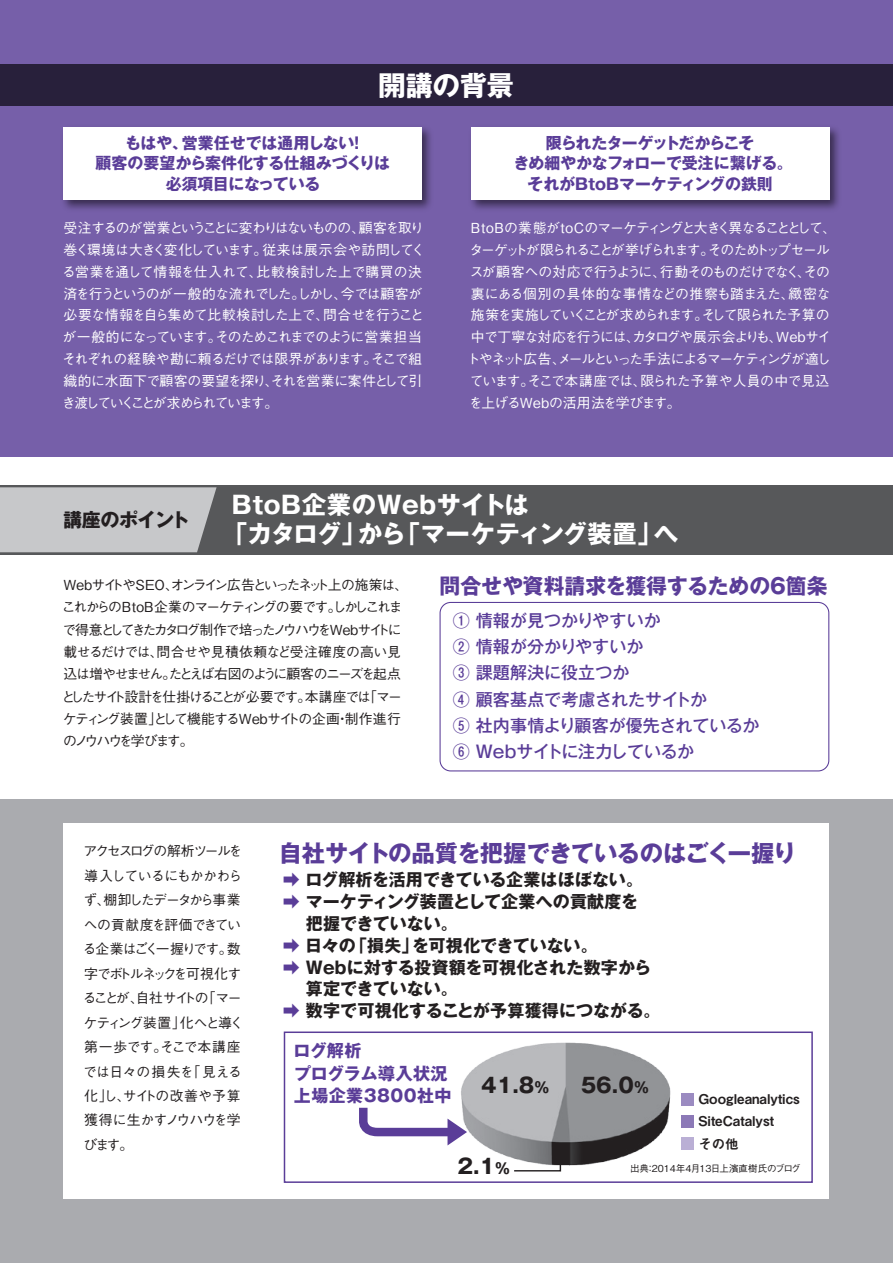
<style>
.page{position:relative;width:893px;height:1263px;background:#fff}
.page>*{position:absolute;margin:0;border:0;box-sizing:border-box;transform-origin:0 0}
.t1{font:700 27.6px "Gothic MB101 Pro";letter-spacing:-.02em;color:#fff}
.t2{font:700 24.45px "Gothic MB101 Pro";letter-spacing:.025em;color:#fff}
.t3{font:700 23.4px "Gothic MB101 Pro";letter-spacing:-.03em;color:#5a3d98}
.t4{font:700 21.3px "Gothic MB101 Pro";color:#5a3d98}
.t5{font:700 20.55px "Gothic MB101 Pro";color:#231f20}
.t6{font:700 19.2px "Gothic MB101 Pro";letter-spacing:-.035em;color:#231f20}
.t7{font:700 16.95px/21.8px "Gothic MB101 Pro";letter-spacing:.01em;color:#231f20}
.t8{font:500 16.95px/26.1px "Gothic MB101 Pro";color:#5a3d98}
.t9{font:700 16.95px/22.4px "Gothic MB101 Pro";letter-spacing:.025em;color:#5a3d98}
.t10{font:700 15.9px/20.2px "Gothic MB101 Pro";letter-spacing:-.005em;color:#5a3d98;text-align:center}
.t11{font:700 15.9px "Gothic MB101 Pro";letter-spacing:-.03em;color:#5a3d98}
.t12{font:500 13.8px/22.4px "Gothic BBB Pro";letter-spacing:-.095em;color:#231f20}
.t13{font:500 13.8px/21.8px "Gothic BBB Pro";letter-spacing:-.075em;color:#fff}
.t14{font:500 13.8px/21.8px "Gothic BBB Pro";letter-spacing:-.12em;color:#fff}
.t15{font:500 13.8px/21.8px "Gothic BBB Pro";letter-spacing:-.055em;color:#fff}
.t16{font:500 13.8px/21.8px "Gothic BBB Pro";letter-spacing:-.035em;color:#fff}
.t17{font:500 13.8px/22.4px "Gothic BBB Pro";letter-spacing:-.115em;color:#231f20}
.t18{font:500 13.8px/21.8px "Gothic BBB Pro";letter-spacing:-.015em;color:#fff}
.t19{font:500 13.8px/22.4px "Gothic BBB Pro";letter-spacing:-.14em;color:#231f20}
.t20{font:500 13.8px/21.8px "Gothic BBB Pro";letter-spacing:-.025em;color:#fff}
.t21{font:500 13.8px/24.5px "Gothic BBB Pro";letter-spacing:-.06em;color:#231f20}
.t22{font:500 13.8px/21.8px "Gothic BBB Pro";letter-spacing:-.105em;color:#fff}
.t23{font:500 13.8px "Gothic BBB Pro";letter-spacing:-.03em;color:#fff}
.t24{font:500 13.8px/24.5px "Gothic BBB Pro";letter-spacing:.005em;color:#231f20}
.t25{font:500 13.8px/21.8px "Gothic BBB Pro";letter-spacing:-.145em;color:#fff;text-align:right}
.t26{font:500 13.8px "Gothic BBB Pro";letter-spacing:-.045em;color:#231f20}
.t27{font:500 13.8px "Gothic BBB Pro";letter-spacing:-.135em;color:#fff}
.t28{font:13.5px/22.2px "Midashi Go Pro MB31";color:#231f20}
.t29{font:500 9.6px "Gothic BBB Pro";color:#231f20}
.s1{color:#5a3d98}
.s2{font-size:14.85px}
</style>
<div class="page">
<div style="left:0;top:799px;width:893px;height:464px;background:#aaabaf"></div>
<div style="left:64px;top:824px;width:765px;height:375px;background:#fff"></div>
<div style="left:0;top:0;width:893px;height:456px;background:#765fa9"></div>
<div style="left:0;top:64px;width:893px;height:41px;background:#28203b"></div>
<div style="left:0;top:485px;width:893px;height:69px;background:#57585a"></div>
<div style="left:0;top:487px;width:217px;height:65px;background:#c7c8ca"></div>
<hr style="left:892px;top:64px;width:1px;height:41px;background:#57585a">
<img style="left:471px;top:127px;width:368px;height:82px">
<div style="left:471px;top:128px;width:358px;height:72px;background:#fff"></div>
<img style="left:63px;top:127px;width:368px;height:82px">
<div style="left:64px;top:128px;width:358px;height:72px;background:#fff"></div>
<div style="left:440px;top:602px;width:389px;height:169px;border:1px solid #5a3d98;border-radius:11px"></div>
<img style="left:461px;top:1042px;width:210px;height:124px">
<div style="left:682px;top:1093px;width:12px;height:13px;background:#9b8bc1"></div>
<div style="left:682px;top:1115px;width:12px;height:13px;background:#8c79b7"></div>
<div style="left:682px;top:1137px;width:12px;height:13px;background:#baafd5"></div>
<svg style="left:513px;top:1157px;width:49px;height:15px"></svg>
<div style="left:284px;top:1031px;width:529px;height:152px;border:2px solid #5a3d98"></div>
<svg style="left:359px;top:1099px;width:108px;height:46px"></svg>
<p class="t1" style="left:378px;top:62px;width:137px">開講の背景</p>
<p class="t10" style="left:125px;top:131px;width:64px">もはや、</p>
<p class="t10" style="left:96px;top:151px;width:296px">顧客の要望から案件化する仕組みづくりは</p>
<p class="t11" style="left:166px;top:170px;width:156px">必須項目になっている</p>
<p class="t13" style="left:359px;top:215px;width:67px">顧客を取り</p>
<p class="t10" style="left:182px;top:131px;width:174px">営業任せでは通用しない</p>
<p class="t10" style="left:349px;top:131px;width:17px">!</p>
<p class="t13" style="left:262px;top:215px;width:164px;text-indent:-199px">受注するのが営業ということに変わりはないものの、<br>従来は展示会や訪問してく</p>
<p class="t18" style="left:256px;top:237px;width:167px;text-indent:-193px">巻く環境は大きく変化しています。<br>比較検討した上で購買の決</p>
<p class="t15" style="left:62px;top:259px;width:202px">る営業を通して情報を仕入れて、</p>
<p class="t10" style="left:513px;top:131px;width:281px">限られたターゲットだからこそ<br>きめ細やかなフォローで受注に繋げる。それがBtoBマーケティングの鉄則</p>
<p class="t13" style="left:708px;top:215px;width:130px;text-indent:-237px">BtoBの業態がtoCのマーケティングと大きく異なることとして、そのためトップセール</p>
<p class="t14" style="left:660px;top:237px;width:171px;text-indent:-191px">ターゲットが限られることが挙げられます。<br>行動そのものだけでなくその</p>
<p class="t13" style="left:797px;top:259px;width:15px">、</p>
<p class="t23" style="left:470px;top:260px;width:198px">スが顧客への対応で行うように、</p>
<p class="t13" style="left:341px;top:281px;width:83px">今では顧客が</p>
<p class="t13" style="left:64px;top:281px;width:285px">済を行うというのが一般的な流れでしたしかし、</p>
<p class="t13" style="left:291px;top:281px;width:15px">。</p>
<p class="t15" style="left:215px;top:303px;width:209px;text-indent:-151px">必要な情報を自ら集めて比較検討した上で、<br>そのためこれまでのように営業担当</p>
<p class="t27" style="left:323px;top:304px;width:102px">問合せを行うこと</p>
<p class="t13" style="left:62px;top:324px;width:161px">が一般的になっています。</p>
<p class="t16" style="left:62px;top:346px;width:362px">それぞれの経験や勘に頼るだけでは限界があります。<br>織的に水面下で顧客の要望を探りそれを営業に案件として引</p>
<p class="t25" style="left:62px;top:368px;width:218px">、<br>き渡していくことが求められています。</p>
<p class="t13" style="left:371px;top:346px;width:53px">そこで組</p>
<p class="t13" style="left:788px;top:281px;width:43px">緻密な</p>
<p class="t20" style="left:701px;top:281px;width:130px;text-indent:-231px">裏にある個別の具体的な事情などの推察も踏まえた、<br>そして限られた予算の</p>
<p class="t14" style="left:471px;top:303px;width:239px">施策を実施していくことが求められます。</p>
<p class="t13" style="left:471px;top:324px;width:313px">中で丁寧な対応を行うにはカタログや展示会よりも、</p>
<p class="t22" style="left:466px;top:324px;width:366px;text-indent:160px">、<br>トやネット広告メールといった手法によるマーケティングが適し</p>
<p class="t13" style="left:552px;top:346px;width:15px">、</p>
<p class="t18" style="left:640px;top:368px;width:190px">限られた予算や人員の中で見込</p>
<p class="t13" style="left:776px;top:324px;width:57px">Webサイ</p>
<p class="t23" style="left:528px;top:369px;width:121px">そこで本講座では、</p>
<p class="t13" style="left:469px;top:368px;width:213px">ています。<br>を上げるWebの活用法を学びます。</p>
<p class="t6" style="left:63px;top:504px;width:128px">講座のポイント</p>
<p class="t2" style="left:232px;top:484px;width:299px">BtoB企業のWebサイトは</p>
<p class="t2" style="left:223px;top:514px;width:144px">「カタログ」</p>
<p class="t2" style="left:396px;top:514px;width:268px">「マーケティング装置」</p>
<p class="t2" style="left:358px;top:514px;width:49px">から</p>
<p class="t2" style="left:654px;top:514px;width:26px">へ</p>
<p class="t19" style="left:63px;top:572px;width:346px">WebサイトやSEO オンライン広告といったネット上の施策は、</p>
<p class="t17" style="left:62px;top:572px;width:342px;text-indent:103px">、<br>これからのBtoB企業のマーケティングの要ですしかしこれま</p>
<p class="t12" style="left:62px;top:594px;width:341px;text-indent:266px">。<br>で得意としてきたカタログ制作で培ったノウハウをWebサイトに載せるだけでは問合せや見積依頼など受注確度の高い見</p>
<p class="t12" style="left:63px;top:639px;width:339px;text-indent:86px">、<br>込は増やせませんたとえば右図のように顧客のニーズを起点</p>
<p class="t12" style="left:162px;top:661px;width:15px">。</p>
<p class="t12" style="left:363px;top:683px;width:40px">「マー</p>
<p class="t12" style="left:61px;top:683px;width:341px">としたサイト設計を仕掛けることが必要です。<br>ケティング装置として機能するWebサイトの企画制作進行</p>
<p class="t12" style="left:305px;top:683px;width:68px">本講座では</p>
<p class="t19" style="left:63px;top:706px;width:132px;text-indent:86px">」<br>のノウハウを学びます。</p>
<p class="t12" style="left:335px;top:706px;width:15px">・</p>
<p class="t4" style="left:439px;top:569px;width:390px">問合せや資料請求を獲得するための6箇条</p>
<p class="t8" style="left:453px;top:606px;width:308px">① 情報が見つかりやすいか<br>② 情報が分かりやすいか<br>③ 課題解決に役立つか<br>④ 顧客基点で考慮されたサイトか<br>⑤ 社内事情より顧客が優先されているか<br>⑥ Webサイトに注力しているか</p>
<p class="t12" style="left:83px;top:837px;width:160px;line-height:24.5px;text-align:right">アクセスログの解析ツールを導入しているにもかかわら棚卸したデータから事業</p>
<p class="t12" style="left:83px;top:887px;width:29px">ず、</p>
<p class="t26" style="left:84px;top:913px;width:159px">への貢献度を評価できてい</p>
<p class="t17" style="left:83px;top:936px;width:159px">る企業はごく一握りです数。</p>
<p class="t12" style="left:84px;top:961px;width:159px">字でボトルネックを可視化す</p>
<p class="t12" style="left:202px;top:985px;width:41px">「マー</p>
<p class="t12" style="left:83px;top:985px;width:128px">ることが自社サイトの</p>
<p class="t12" style="left:130px;top:985px;width:15px">、</p>
<p class="t12" style="left:180px;top:1009px;width:65px">化へと導く</p>
<p class="t21" style="left:160px;top:1008px;width:82px;text-indent:-77px">ケティング装置」<br>そこで本講座</p>
<p class="t12" style="left:84px;top:1034px;width:85px">第一歩です。</p>
<p class="t12" style="left:187px;top:1058px;width:57px">「見える</p>
<p class="t24" style="left:83px;top:1057px;width:159px">では日々の損失を<br>化し」 サイトの改善や予算</p>
<p class="t21" style="left:83px;top:1082px;width:159px;text-indent:33px">、<br>獲得に生かすノウハウを学びます。</p>
<p class="t3" style="left:279px;top:834px;width:519px">自社サイトの品質を把握できているのはごく一握り</p>
<p class="t7" style="left:283px;top:867px;width:362px"><span class="s1">➡</span> ログ解析を活用できている企業はほぼない。</p>
<p class="t7" style="left:283px;top:889px;width:357px"><span class="s1">➡</span> マーケティング装置として企業への貢献度を</p>
<p class="t7" style="left:283px;top:911px;width:177px">　把握できていない。</p>
<p class="t7" style="left:412px;top:932px;width:187px">を可視化できていない。</p>
<p class="t7" style="left:350px;top:932px;width:70px">「損失」</p>
<p class="t7" style="left:283px;top:932px;width:379px"><span class="s1">➡</span> 日々の<br><span class="s1">➡</span> Webに対する投資額を可視化された数字から　算定できていない。<br><span class="s1">➡</span> 数字で可視化することが予算獲得につながる。</p>
<p class="t9" style="left:293px;top:1038px;width:159px">ログ解析<br>プログラム導入状況上場企業3800社中</p>
<p class="t5" style="left:481px;top:1068px;width:70px">41.8<span class="s2">%</span></p>
<p class="t5" style="left:457px;top:1149px;width:54px">2.1<span class="s2">%</span></p>
<p class="t5" style="left:581px;top:1068px;width:70px">56.0<span class="s2">%</span></p>
<p class="t28" style="left:698px;top:1086px;width:103px">Googleanalytics<br>SiteCatalyst<br>その他</p>
<p class="t29" style="left:646px;top:1161px;width:157px">：2014年月4 13日上濱直樹氏のブログ</p>
<p class="t29" style="left:630px;top:1161px;width:21px">出典</p>
</div>
